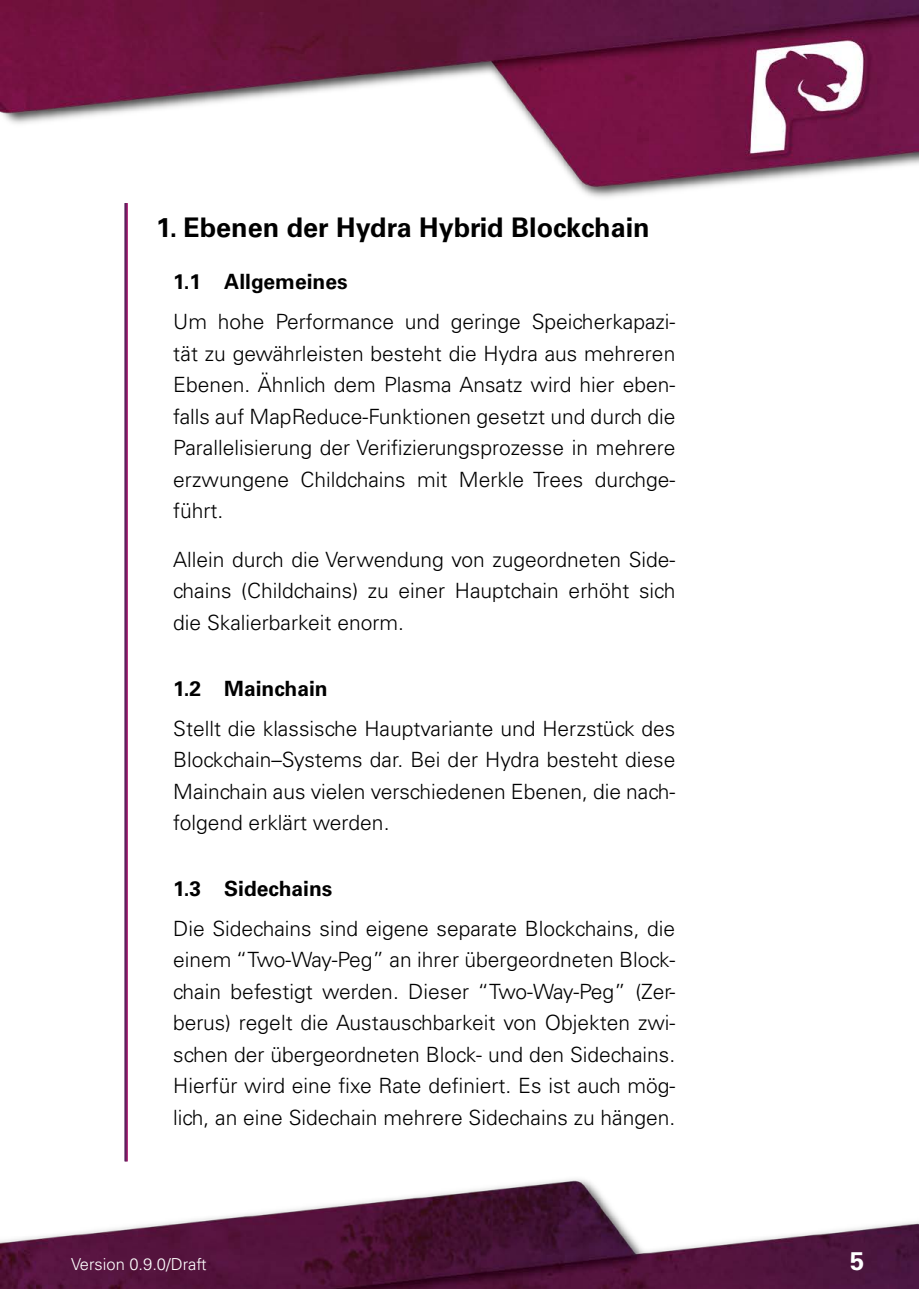
<style>
.page{position:relative;width:919px;height:1289px;background:#fff}
.page>*{position:absolute;margin:0;border:0;box-sizing:border-box;transform-origin:0 0}
.t1{font:700 27px "Univers LT Std";color:#000}
.t2{font:700 25.5px "Univers LT Std";color:#fff}
.t3{font:300 21px/31.5px "Univers LT Std";color:#000;text-align:justify}
.t4{font:700 21px "Univers LT Std";color:#000}
.t5{font:300 16.5px "Univers LT Std";color:#fff}
</style>
<div class="page">
<img style="left:0;top:0;width:918px;height:1288px">
<p class="t1" style="left:156px;top:211px;width:495px">1. Ebenen der Hydra Hybrid Blockchain</p>
<p class="t4" style="left:173px;top:269px;width:176px">1.1 Allgemeines</p>
<p class="t3" style="left:173px;top:306px;width:503px">Um hohe Performance und geringe Speicherkapazi&shy;tät zu gewährleisten besteht die Hydra aus mehreren Ebenen. Ähnlich dem Plasma Ansatz wird hier eben&shy;falls auf MapReduce-Funktionen gesetzt und durch die Parallelisierung der Verifizierungsprozesse in mehrere erzwungene Childchains mit Merkle Trees durchge&shy;führt.</p>
<p class="t3" style="left:173px;top:544px;width:503px">Allein durch die Verwendung von zugeordneten Side&shy;chains (Childchains) zu einer Hauptchain erhöht sich die Skalierbarkeit enorm.</p>
<p class="t4" style="left:173px;top:675px;width:156px">1.2 Mainchain</p>
<p class="t3" style="left:173px;top:712px;width:503px">Stellt die klassische Hauptvariante und Herzstück des Blockchain–Systems dar. Bei der Hydra besteht diese Mainchain aus vielen verschiedenen Ebenen, die nach&shy;folgend erklärt werden.</p>
<p class="t4" style="left:173px;top:876px;width:161px">1.3 Sidechains</p>
<p class="t3" style="left:173px;top:912px;width:503px">Die Sidechains sind eigene separate Blockchains, die einem “Two-Way-Peg” an ihrer übergeordneten Block&shy;chain befestigt werden. Dieser “Two-Way-Peg” (Zer&shy;berus) regelt die Austauschbarkeit von Objekten zwi&shy;schen der übergeordneten Block- und den Sidechains.<br>Hierfür wird eine fixe Rate definiert. Es ist auch mög&shy;lich, an eine Sidechain mehrere Sidechains zu hängen.</p>
<p class="t5" style="left:71px;top:1253px;width:137px">Version 0.9.0/Draft</p>
<p class="t2" style="left:850px;top:1245px;width:16px">5</p>
</div>
